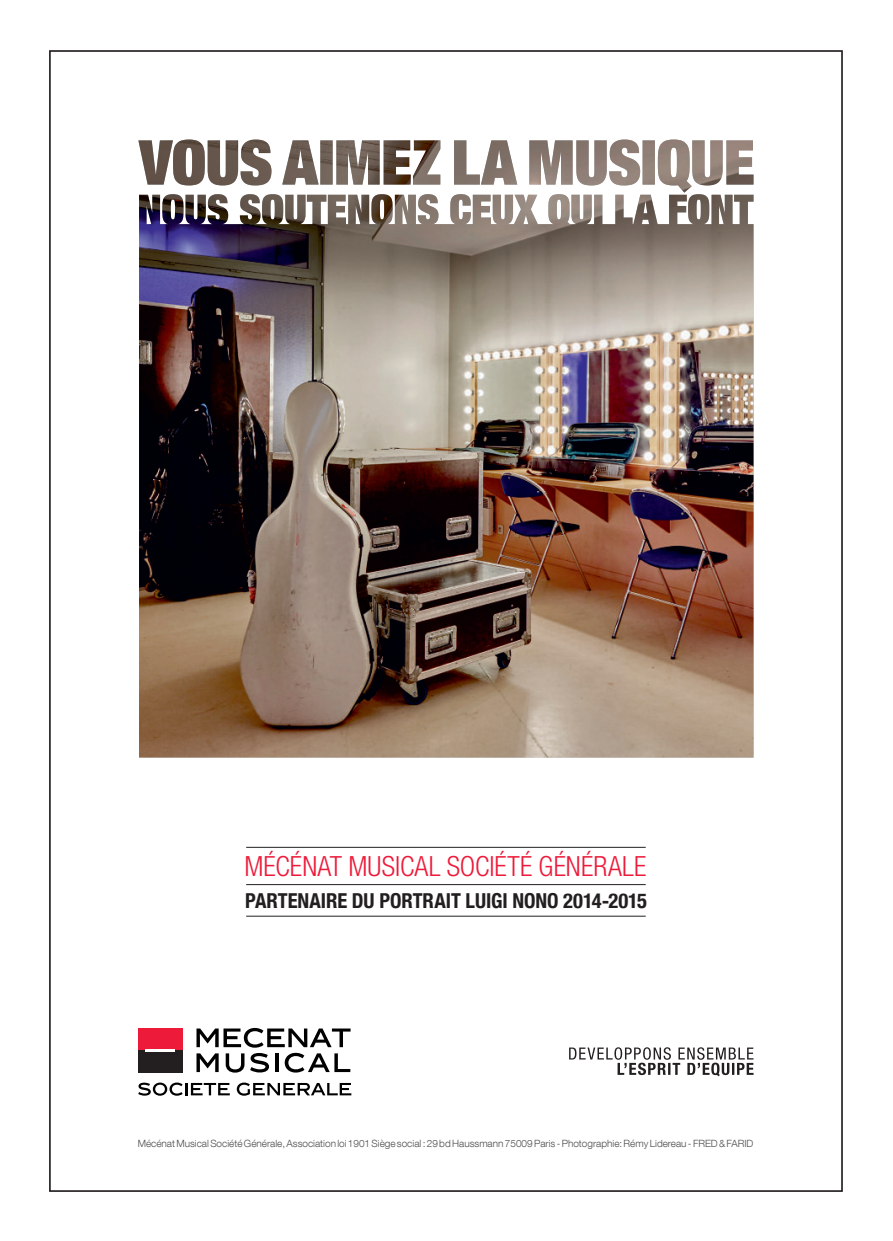
<style>
.page{position:relative;width:893px;height:1241px;background:#fff}
.page>*{position:absolute;margin:0;border:0;box-sizing:border-box;transform-origin:0 0}
.t1{font:300 condensed 27.82px "Helvetica Neue LT Com";color:#ed1a3a}
.t2{font:700 condensed 20.65px "Helvetica Neue LT Com";letter-spacing:-.005em;color:#231f20}
.t3{font:300 9.97px "Helvetica Neue LT Com";color:#4d4d4d}
</style>
<div class="page">
<img style="left:138px;top:139px;width:615px;height:618px">
<img style="left:418px;top:194px;width:335px;height:30px">
<hr style="left:246px;top:915px;width:400px;height:1px;background:#231f20">
<hr style="left:246px;top:884px;width:400px;height:1px;background:#231f20">
<hr style="left:246px;top:846px;width:400px;height:1px;background:#231f20">
<svg style="left:196px;top:1027px;width:155px;height:45px"></svg>
<svg style="left:138px;top:1082px;width:92px;height:13px"></svg>
<svg style="left:237px;top:1082px;width:114px;height:13px"></svg>
<div style="left:138px;top:1027px;width:45px;height:23px;background:#ed1a3a"></div>
<div style="left:138px;top:1050px;width:45px;height:22px;background:#231f20"></div>
<hr style="left:146px;top:1048px;width:29px;height:3px;background:#fff">
<svg style="left:569px;top:1047px;width:184px;height:29px"></svg>
<h1 class="t1" style="left:244px;top:856px;width:404px">MÉCÉNAT MUSICAL SOCIÉTÉ GÉNÉRALE</h1>
<h2 class="t2" style="left:245px;top:892px;width:403px">PARTENAIRE DU PORTRAIT LUIGI NONO 2014-2015</h2>
<p class="t3" style="left:138px;top:1139px;width:617px">Mécénat Musical Société Générale, Association loi 1901 Siège social : 29 bd Haussmann 75009 Paris - Photographie: Rémy Lidereau - FRED &amp; FARID</p>
</div>
